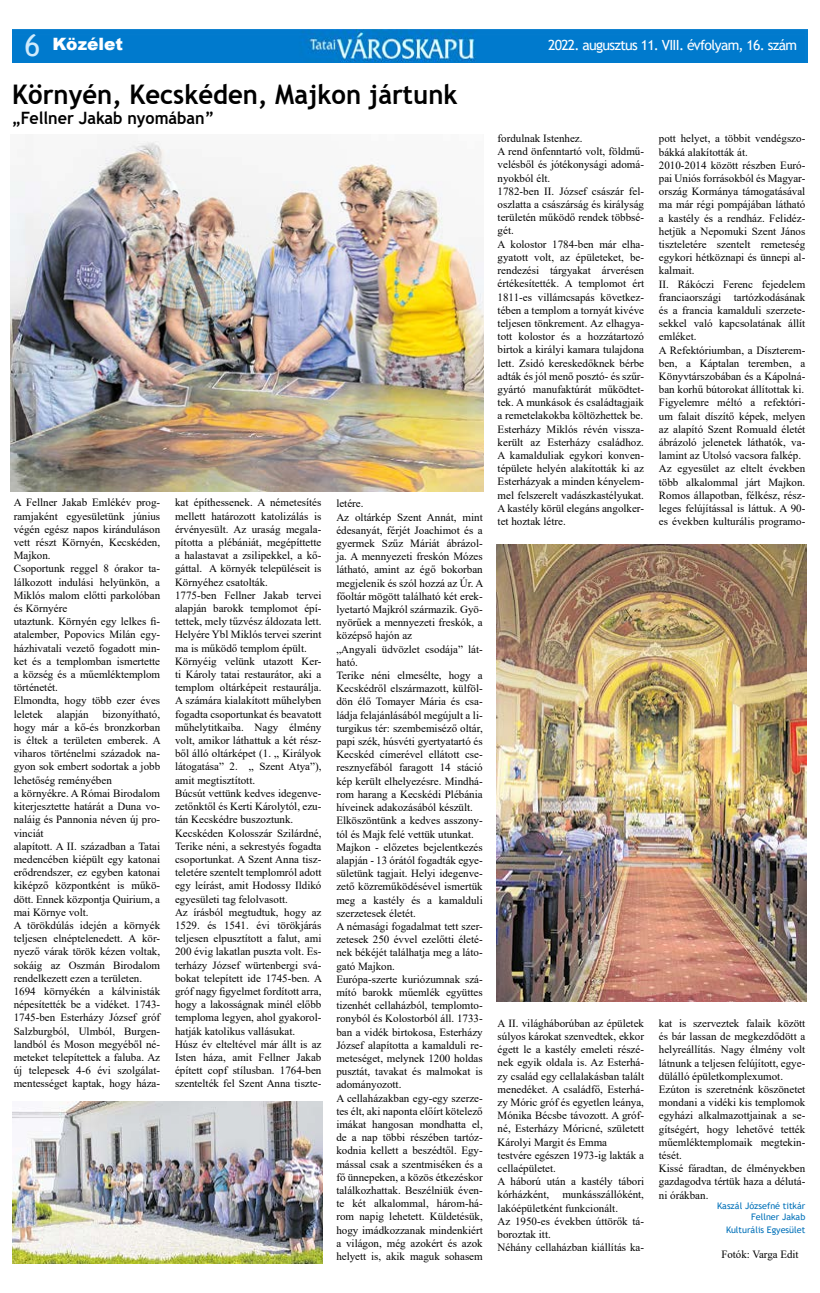
<style>
.page{position:relative;width:820px;height:1293px;background:#fff}
.page>*{position:absolute;margin:0;border:0;box-sizing:border-box;transform-origin:0 0}
.t1{font:700 27px "Trebuchet MS";color:#000;scale:.95 1}
.t2{font:700 17px "Trebuchet MS";color:#000;scale:.95 1}
.t3{font:900 17px "Arial";color:#fff}
.t4{font:14px "Trebuchet MS";letter-spacing:-.05em;color:#fff}
.t5{font:11px/13.2px "Times New Roman";color:#000}
.t6{font:9px/10.8px "Trebuchet MS";color:#0071b9;text-align:right}
.s1{font-family:"Trebuchet MS";font-weight:400;font-size:30px;color:#d0ebfc}
</style>
<div class="page">
<img style="left:13px;top:30px;width:793px;height:33px">
<img style="left:11px;top:141px;width:472px;height:350px">
<img style="left:496px;top:545px;width:310px;height:456px">
<img style="left:12px;top:1101px;width:311px;height:162px">
<h2 class="t3" style="left:25px;top:32px;width:100px"><span class="s1">6</span> Közélet</h2>
<p class="t4" style="left:548px;top:37px;width:250px">2022. augusztus 11. VIII. évfolyam, 16. szám</p>
<h1 class="t1" style="left:12px;top:77px;width:470px">Környén, Kecskéden, Majkon jártunk</h1>
<h2 class="t2" style="left:12px;top:107px;width:214px">„Fellner Jakab nyomában”</h2>
<p class="t5" style="left:14px;top:496px;width:148px">A Fellner Jakab Emlékév prog&shy;ramjaként egyesületünk június végén egész napos kiránduláson vett részt Környén, Kecskéden,<br>Majkon.<br>Csoportunk reggel 8 órakor ta&shy;lálkozott indulási helyünkön, a<br>Miklós malom előtti parkolóban és Környére<br>utaztunk. Környén egy lelkes fi&shy;atalember, Popovics Milán egy&shy;házhivatali vezető fogadott min&shy;ket és a templomban ismertette a község és a műemléktemplom történetét.<br>Elmondta, hogy több ezer éves leletek alapján bizonyítható, hogy már a kő-és bronzkorban is éltek a területen emberek. A viharos történelmi századok na&shy;gyon sok embert sodortak a jobb lehetőség reményében<br>a környékre. A Római Birodalom kiterjesztette határát a Duna vo&shy;naláig és Pannonia néven új pro&shy;vinciát<br>alapított. A II. században a Tatai medencében kiépült egy katonai erődrendszer, ez egyben katonai kiképző központként is műkö&shy;dött. Ennek központja Quirium, a mai Környe volt.<br>A törökdúlás idején a környék teljesen elnéptelenedett. A kör&shy;nyező várak török kézen voltak, sokáig az Oszmán Birodalom rendelkezett ezen a területen.<br>1694 környékén a kálvinisták népesítették be a vidéket. 1743-<br>1745-ben Esterházy József gróf<br>Salzburgból, Ulmból, Burgen&shy;landból és Moson megyéből né&shy;meteket telepítettek a faluba. Az új telepesek 4-6 évi szolgálat&shy;mentességet kaptak, hogy háza-</p>
<p class="t5" style="left:175px;top:496px;width:148px">kat építhessenek. A németesítés mellett határozott katolizálás is érvényesült. Az uraság megala&shy;pította a plébániát, megépíttette a halastavat a zsilipekkel, a kő&shy;gáttal. A környék településeit is<br>Környéhez csatolták.<br>1775-ben Fellner Jakab tervei alapján barokk templomot épí&shy;tettek, mely tűzvész áldozata lett.<br>Helyére Ybl Miklós tervei szerint ma is működő templom épült.<br>Környéig velünk utazott Ker&shy;ti Károly tatai restaurátor, aki a templom oltárképeit restaurálja.<br>A számára kialakított műhelyben fogadta csoportunkat és beavatott műhelytitkaiba. Nagy élmény volt, amikor láthattuk a két rész&shy;ből álló oltárképet (1. „ Királyok látogatása” 2. „ Szent Atya”), amit megtisztított.<br>Búcsút vettünk kedves idegenve&shy;zetőnktől és Kerti Károlytól, ezu&shy;tán Kecskédre buszoztunk.<br>Kecskéden Kolosszár Szilárdné,<br>Terike néni, a sekrestyés fogadta csoportunkat. A Szent Anna tisz&shy;teletére szentelt templomról adott egy leírást, amit Hodossy Ildikó egyesületi tag felolvasott.<br>Az írásból megtudtuk, hogy az<br>1529. és 1541. évi törökjárás teljesen elpusztított a falut, ami<br>200 évig lakatlan puszta volt. Es&shy;terházy József würtenbergi svá&shy;bokat telepített ide 1745-ben. A gróf nagy figyelmet fordított arra, hogy a lakosságnak minél előbb temploma legyen, ahol gyakorol&shy;hatják katolikus vallásukat.<br>Húsz év elteltével már állt is az<br>Isten háza, amit Fellner Jakab épített copf stílusban. 1764-ben szentelték fel Szent Anna tiszte-</p>
<p class="t5" style="left:336px;top:497px;width:148px">letére.<br>Az oltárkép Szent Annát, mint édesanyát, férjét Joachimot és a gyermek Szűz Máriát ábrázol&shy;ja. A mennyezeti freskón Mózes látható, amint az égő bokorban megjelenik és szól hozzá az Úr. A főoltár mögött található két erek&shy;lyetartó Majkról származik. Gyö&shy;nyörűek a mennyezeti freskók, a középső hajón az<br>„Angyali üdvözlet csodája” lát&shy;ható.<br>Terike néni elmesélte, hogy a<br>Kecskédről elszármazott, külföl&shy;dön élő Tomayer Mária és csa&shy;ládja felajánlásából megújult a li&shy;turgikus tér: szembemiséző oltár, papi szék, húsvéti gyertyatartó és<br>Kecskéd címerével ellátott cse&shy;resznyefából faragott 14 stáció kép került elhelyezésre. Mindhá&shy;rom harang a Kecskédi Plébánia híveinek adakozásából készült.<br>Elköszöntünk a kedves asszony&shy;tól és Majk felé vettük utunkat.<br>Majkon - előzetes bejelentkezés alapján - 13 órától fogadták egye&shy;sületünk tagjait. Helyi idegenve&shy;zető közreműködésével ismertük meg a kastély és a kamalduli szerzetesek életét.<br>A némasági fogadalmat tett szer&shy;zetesek 250 évvel ezelőtti életé&shy;nek békéjét találhatja meg a láto&shy;gató Majkon.<br>Európa-szerte kuriózumnak szá&shy;mító barokk műemlék együttes tizenhét cellaházból, templomto&shy;ronyból és Kolostorból áll. 1733- ban a vidék birtokosa, Esterházy<br>József alapította a kamalduli re&shy;meteséget, melynek 1200 holdas pusztát, tavakat és malmokat is adományozott.<br>A cellaházakban egy-egy szerze&shy;tes élt, aki naponta előírt kötelező imákat hangosan mondhatta el, de a nap többi részében tartóz&shy;kodnia kellett a beszédtől. Egy&shy;mással csak a szentmiséken és a fő ünnepeken, a közös étkezéskor találkozhattak. Beszélniük éven&shy;te két alkalommal, három-há&shy;rom napig lehetett. Küldetésük, hogy imádkozzanak mindenkiért a világon, még azokért és azok helyett is, akik maguk sohasem</p>
<p class="t5" style="left:497px;top:131px;width:148px">fordulnak Istenhez.<br>A rend önfenntartó volt, földmű&shy;velésből és jótékonysági adomá&shy;nyokból élt.<br>1782-ben II. József császár fel&shy;oszlatta a császárság és királyság területén működő rendek többsé&shy;gét.<br>A kolostor 1784-ben már elha&shy;gyatott volt, az épületeket, be&shy;rendezési tárgyakat árverésen értékesítették. A templomot ért<br>1811-es villámcsapás következ&shy;tében a templom a tornyát kivéve teljesen tönkrement. Az elhagya&shy;tott kolostor és a hozzátartozó birtok a királyi kamara tulajdona lett. Zsidó kereskedőknek bérbe adták és jól menő posztó- és szűr&shy;gyártó manufaktúrát működtet&shy;tek. A munkások és családtagjaik a remetelakokba költözhettek be.<br>Esterházy Miklós révén vissza&shy;került az Esterházy családhoz.<br>A kamalduliak egykori konven&shy;tépülete helyén alakították ki az<br>Esterházyak a minden kényelem&shy;mel felszerelt vadászkastélyukat.<br>A kastély körül elegáns angolker&shy;tet hoztak létre.</p>
<p class="t5" style="left:497px;top:1016px;width:148px">A II. világháborúban az épületek súlyos károkat szenvedtek, ekkor égett le a kastély emeleti részé&shy;nek egyik oldala is. Az Esterhá&shy;zy család egy cellalakásban talált menedéket. A családfő, Esterhá&shy;zy Móric gróf és egyetlen leánya,<br>Mónika Bécsbe távozott. A gróf&shy;né, Esterházy Móricné, született<br>Károlyi Margit és Emma testvére egészen 1973-ig lakták a cellaépületet.<br>A háború után a kastély tábori kórházként, munkásszállóként, lakóépületként funkcionált.<br>Az 1950-es években úttörők tá&shy;boroztak itt.<br>Néhány cellaházban kiállítás ka-</p>
<p class="t5" style="left:658px;top:132px;width:148px">pott helyet, a többit vendégszo&shy;bákká alakították át.<br>2010-2014 között részben Euró&shy;pai Uniós forrásokból és Magyar&shy;ország Kormánya támogatásával ma már régi pompájában látható a kastély és a rendház. Felidéz&shy;hetjük a Nepomuki Szent János tiszteletére szentelt remeteség egykori hétköznapi és ünnepi al&shy;kalmait.<br>II. Rákóczi Ferenc fejedelem franciaországi tartózkodásának és a francia kamalduli szerzete&shy;sekkel való kapcsolatának állít emléket.<br>A Refektóriumban, a Díszterem&shy;ben, a Káptalan teremben, a<br>Könyvtárszobában és a Kápolná&shy;ban korhű bútorokat állítottak ki.<br>Figyelemre méltó a refektóri&shy;um falait díszítő képek, melyen az alapító Szent Romuald életét ábrázoló jelenetek láthatók, va&shy;lamint az Utolsó vacsora falkép.<br>Az egyesület az eltelt években több alkalommal járt Majkon.<br>Romos állapotban, félkész, rész&shy;leges felújítással is láttuk. A 90- es években kulturális programo-</p>
<p class="t5" style="left:658px;top:1016px;width:148px">kat is szerveztek falaik között és bár lassan de megkezdődött a helyreállítás. Nagy élmény volt látnunk a teljesen felújított, egye&shy;dülálló épületkomplexumot.<br>Ezúton is szeretnénk köszönetet mondani a vidéki kis templomok egyházi alkalmazottjainak a se&shy;gítségért, hogy lehetővé tették műemléktemplomaik megtekin&shy;tését.<br>Kissé fáradtan, de élményekben gazdagodva tértük haza a délutá&shy;ni órákban.</p>
<p class="t6" style="left:716px;top:1200px;width:90px">Kaszál Józsefné titkár<br>Fellner Jakab</p>
<p class="t6" style="left:725px;top:1224px;width:81px">Kulturális Egyesület</p>
<p class="t5" style="left:721px;top:1247px;width:79px">Fotók: Varga Edit</p>
</div>
